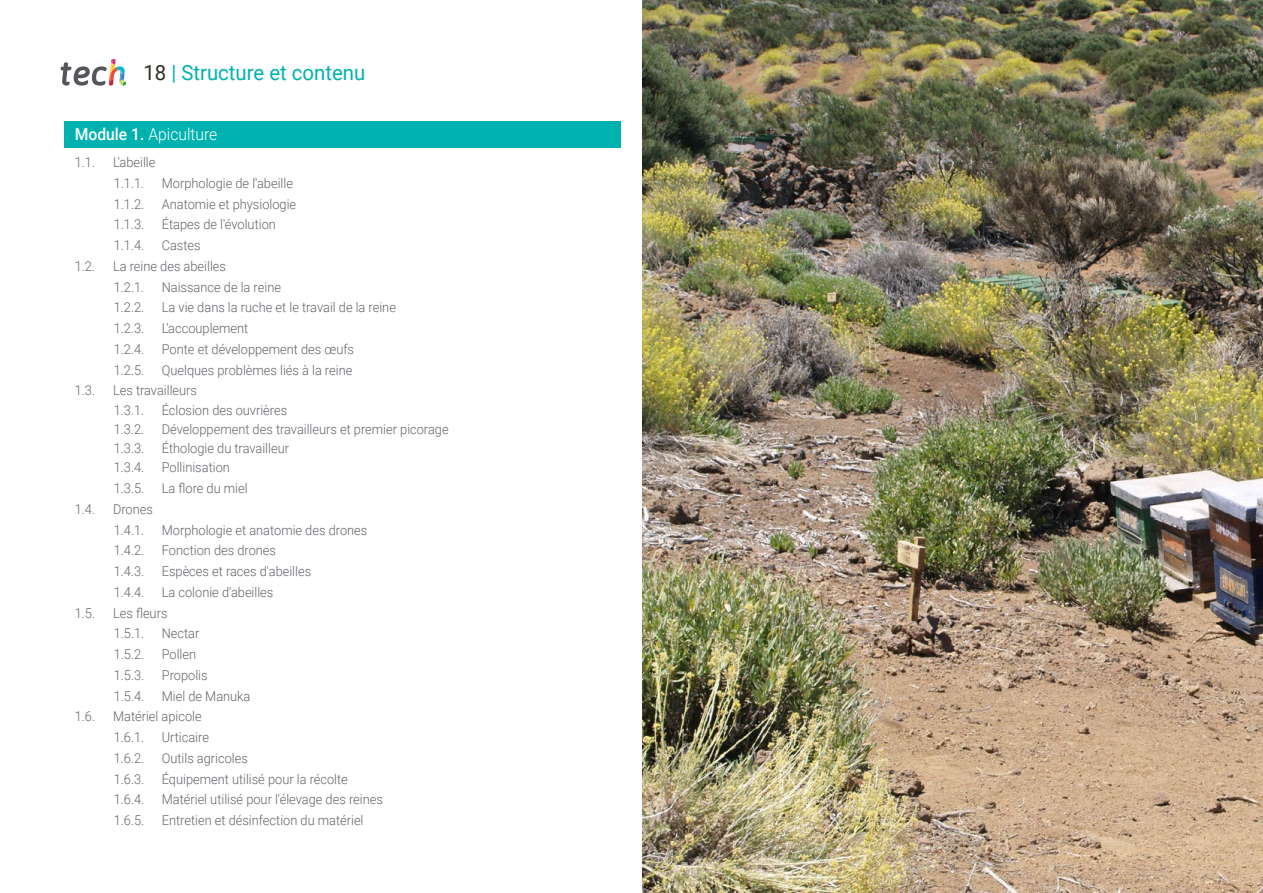
<style>
.page{position:relative;width:1263px;height:893px;background:#fff}
.page>*{position:absolute;margin:0;border:0;box-sizing:border-box;transform-origin:0 0}
.t1{font:21px "Roboto";color:#00b2af}
.t2{font:300 16.5px "Roboto";color:#fff;scale:.95 1}
.t3{font:300 13.5px/20.7px "Roboto";color:#61646a;scale:.95 1}
.s1{color:#312e20}
.s2{font-weight:500}
</style>
<div class="page">
<div style="left:64px;top:121px;width:557px;height:27px;background:#00b2af"></div>
<svg style="left:61px;top:59px;width:65px;height:27px"></svg>
<img style="left:642px;top:0;width:621px;height:893px">
<h1 class="t1" style="left:144px;top:57px;width:223px"><span class="s1">18</span> | Structure et contenu</h1>
<p class="t2" style="left:75px;top:123px;width:152px"><span class="s2">Module 1.</span> Apiculture</p>
<p class="t3" style="left:75px;top:151px;width:23px">1.1.</p>
<p class="t3" style="left:113px;top:151px;width:46px">L'abeille<br>1.1.1.</p>
<p class="t3" style="left:162px;top:172px;width:140px">Morphologie de l'abeille</p>
<p class="t3" style="left:114px;top:193px;width:34px">1.1.2.</p>
<p class="t3" style="left:162px;top:193px;width:143px">Anatomie et physiologie</p>
<p class="t3" style="left:114px;top:214px;width:34px">1.1.3.</p>
<p class="t3" style="left:162px;top:214px;width:122px">Étapes de l'évolution</p>
<p class="t3" style="left:114px;top:234px;width:34px">1.1.4.</p>
<p class="t3" style="left:162px;top:234px;width:42px">Castes</p>
<p class="t3" style="left:75px;top:255px;width:23px">1.2.</p>
<p class="t3" style="left:113px;top:255px;width:120px">La reine des abeilles<br>1.2.1.</p>
<p class="t3" style="left:162px;top:276px;width:127px">Naissance de la reine</p>
<p class="t3" style="left:114px;top:297px;width:34px">1.2.2.</p>
<p class="t3" style="left:162px;top:297px;width:248px">La vie dans la ruche et le travail de la reine</p>
<p class="t3" style="left:114px;top:317px;width:34px">1.2.3.</p>
<p class="t3" style="left:162px;top:317px;width:93px">L'accouplement</p>
<p class="t3" style="left:114px;top:338px;width:34px">1.2.4.</p>
<p class="t3" style="left:162px;top:338px;width:204px">Ponte et développement des œufs</p>
<p class="t3" style="left:114px;top:359px;width:34px">1.2.5.</p>
<p class="t3" style="left:162px;top:359px;width:202px">Quelques problèmes liés à la reine</p>
<p class="t3" style="left:75px;top:380px;width:23px">1.3.</p>
<p class="t3" style="left:113px;top:380px;width:90px;line-height:19.2px">Les travailleurs<br>1.3.1.</p>
<p class="t3" style="left:162px;top:399px;width:134px">Éclosion des ouvrières</p>
<p class="t3" style="left:114px;top:418px;width:34px">1.3.2.</p>
<p class="t3" style="left:162px;top:418px;width:303px">Développement des travailleurs et premier picorage</p>
<p class="t3" style="left:114px;top:437px;width:34px">1.3.3.</p>
<p class="t3" style="left:162px;top:437px;width:135px">Éthologie du travailleur</p>
<p class="t3" style="left:114px;top:457px;width:34px">1.3.4.</p>
<p class="t3" style="left:162px;top:457px;width:73px">Pollinisation</p>
<p class="t3" style="left:114px;top:477px;width:34px">1.3.5.</p>
<p class="t3" style="left:162px;top:477px;width:92px">La flore du miel</p>
<p class="t3" style="left:75px;top:498px;width:23px">1.4.</p>
<p class="t3" style="left:113px;top:498px;width:44px">Drones<br>1.4.1.</p>
<p class="t3" style="left:162px;top:519px;width:218px">Morphologie et anatomie des drones</p>
<p class="t3" style="left:114px;top:540px;width:34px">1.4.2.</p>
<p class="t3" style="left:162px;top:540px;width:122px">Fonction des drones</p>
<p class="t3" style="left:114px;top:560px;width:34px">1.4.3.</p>
<p class="t3" style="left:162px;top:560px;width:159px">Espèces et races d'abeilles</p>
<p class="t3" style="left:114px;top:581px;width:34px">1.4.4.</p>
<p class="t3" style="left:162px;top:581px;width:119px">La colonie d'abeilles</p>
<p class="t3" style="left:75px;top:602px;width:23px">1.5.</p>
<p class="t3" style="left:113px;top:602px;width:59px">Les fleurs<br>1.5.1.</p>
<p class="t3" style="left:162px;top:623px;width:41px">Nectar</p>
<p class="t3" style="left:114px;top:643px;width:34px">1.5.2.</p>
<p class="t3" style="left:162px;top:643px;width:38px">Pollen</p>
<p class="t3" style="left:114px;top:664px;width:34px">1.5.3.</p>
<p class="t3" style="left:162px;top:664px;width:50px">Propolis</p>
<p class="t3" style="left:114px;top:685px;width:34px">1.5.4.</p>
<p class="t3" style="left:162px;top:685px;width:95px">Miel de Manuka</p>
<p class="t3" style="left:75px;top:706px;width:23px">1.6.</p>
<p class="t3" style="left:113px;top:706px;width:95px">Matériel apicole<br>1.6.1.</p>
<p class="t3" style="left:162px;top:726px;width:51px">Urticaire</p>
<p class="t3" style="left:114px;top:747px;width:34px">1.6.2.</p>
<p class="t3" style="left:162px;top:747px;width:92px">Outils agricoles</p>
<p class="t3" style="left:114px;top:768px;width:34px">1.6.3.</p>
<p class="t3" style="left:162px;top:768px;width:197px">Équipement utilisé pour la récolte</p>
<p class="t3" style="left:114px;top:789px;width:34px">1.6.4.</p>
<p class="t3" style="left:162px;top:789px;width:234px">Matériel utilisé pour l'élevage des reines</p>
<p class="t3" style="left:114px;top:809px;width:34px">1.6.5.</p>
<p class="t3" style="left:162px;top:809px;width:214px">Entretien et désinfection du matériel</p>
</div>
